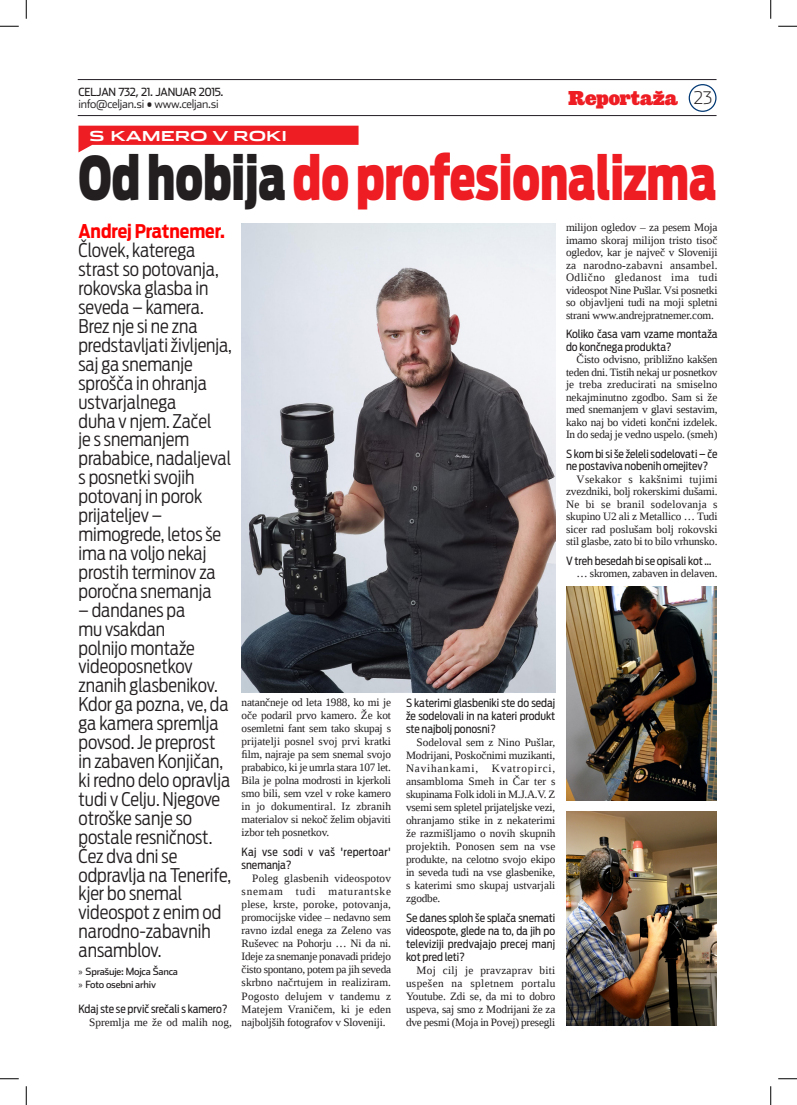
<style>
.page{position:relative;width:797px;height:1105px;background:#fff}
.page>*{position:absolute;margin:0;border:0;box-sizing:border-box;transform-origin:0 0}
.N35{font:900 59.88px "Antenna Cond";color:#ee1d23;scale:.8 1}
.Glava_izpostavljeno{font:20px "Giza Seven Five";color:#ee1d23;scale:.95 1}
.U{font:300 18.75px/18.9px "Antenna Cond";color:#231f20}
.t1{font:200 17.5px "Stainless";color:#231f20}
.NN{font:700 13.62px "Stainless Ext";color:#fff}
.t2{font:300 11.88px "Stainless";letter-spacing:-.02em;color:#231f20}
.T{font:11.25px/13px "Liberation Serif";letter-spacing:-.015em;color:#231f20;text-align:justify}
.V{font:11.25px/13px "Antenna Cond";color:#231f20}
.t3{font:11.25px "Stainless";letter-spacing:-.02em;color:#231f20;scale:.95 1}
.t4{font:10px "Stainless";letter-spacing:-.025em;color:#231f20}
.s1{color:#231f20}
.s2{font-weight:700;color:#f00}
.s3{font-family:"Myriad Pro"}
</style>
<div class="page">
<div style="left:688px;top:84px;width:28px;height:28px;border:1px solid #013874;border-radius:50%"></div>
<hr style="left:78px;top:79px;width:638px;height:1px;background:#221c24">
<hr style="left:78px;top:115px;width:638px;height:1px;background:#221c24">
<svg style="left:78px;top:126px;width:281px;height:27px"></svg>
<img style="left:242px;top:223px;width:313px;height:469px">
<img style="left:566px;top:586px;width:150px;height:214px">
<img style="left:566px;top:811px;width:150px;height:214px">
<svg style="left:0;top:25px;width:19px;height:2px"></svg>
<svg style="left:778px;top:25px;width:19px;height:2px"></svg>
<svg style="left:0;top:1078px;width:19px;height:1px"></svg>
<svg style="left:778px;top:1078px;width:19px;height:1px"></svg>
<svg style="left:25px;top:0;width:2px;height:19px"></svg>
<svg style="left:25px;top:1086px;width:2px;height:19px"></svg>
<svg style="left:770px;top:0;width:1px;height:19px"></svg>
<svg style="left:770px;top:1086px;width:1px;height:19px"></svg>
<p class="t3" style="left:78px;top:86px;width:154px">CELJAN 732, 21. JANUAR 2015.</p>
<p class="t2" style="left:78px;top:96px;width:142px">info@celjan.si • www.celjan.si</p>
<p class="t1" style="left:694px;top:88px;width:20px">23</p>
<p class="NN" style="left:89px;top:127px;width:199px">S KAMERO V ROKI</p>
<p class="N35" style="left:78px;top:143px;width:798px"><span class="s1">Od hobija</span> do profesionalizma</p>
<p class="U" style="left:78px;top:222px;width:155px"><span class="s2">Andrej Pratnemer.<br></span>Človek, katerega strast so potovanja, rokovska glasba in seveda – kamera.<br>Brez nje si ne zna predstavljati življenja, saj ga snemanje sprošča in ohranja ustvarjalnega<br>duha v njem. Začel<br>je s snemanjem prababice, nadaljeval s posnetki svojih potovanj in porok prijateljev – mimogrede, letos še ima na voljo nekaj prostih terminov za poročna snemanja</p>
<p class="U" style="left:78px;top:600px;width:154px">– dandanes pa<br>mu vsakdan<br>polnijo montaže videoposnetkov znanih glasbenikov.<br>Kdor ga pozna, ve, da ga kamera spremlja povsod. Je preprost in zabaven Konjičan, ki redno delo opravlja tudi v Celju. Njegove otroške sanje so postale resničnost.<br>Čez dva dni se odpravlja na Tenerife, kjer bo snemal videospot z enim od narodno-zabavnih ansamblov.</p>
<p class="t4" style="left:78px;top:965px;width:101px"><span class="s3">»</span> Sprašuje: Mojca Šanca</p>
<p class="t4" style="left:78px;top:978px;width:79px"><span class="s3">»</span> Foto osebni arhiv</p>
<p class="V" style="left:78px;top:1002px;width:150px">Kdaj ste se prvič srečali s kamero?</p>
<p class="T" style="left:89px;top:1015px;width:144px">Spremlja me že od malih nog,</p>
<p class="Glava_izpostavljeno" style="left:568px;top:86px;width:117px">Reportaža</p>
<p class="T" style="left:566px;top:221px;width:153px;line-height:12.5px">milijon ogledov – za pesem Moja imamo skoraj milijon tristo tisoč ogledov, kar je največ v Sloveniji za narodno-zabavni ansambel.<br>Odlično gledanost ima tudi videospot Nine Pušlar. Vsi posnetki so objavljeni tudi na moji spletni strani www.andrejpratnemer.com.</p>
<p class="V" style="left:566px;top:328px;width:153px;line-height:12.5px">Koliko časa vam vzame montaža do končnega produkta?</p>
<p class="T" style="left:566px;top:353px;width:153px;line-height:12.5px;text-indent:11px">Čisto odvisno, približno kakšen teden dni. Tistih nekaj ur posnetkov je treba zreducirati na smiselno nekajminutno zgodbo. Sam si že med snemanjem v glavi sestavim, kako naj bo videti končni izdelek.<br>In do sedaj je vedno uspelo. (smeh)</p>
<p class="V" style="left:566px;top:447px;width:153px;line-height:12.5px">S kom bi si še želeli sodelovati – če ne postaviva nobenih omejitev?</p>
<p class="T" style="left:566px;top:473px;width:153px;line-height:12.5px;text-indent:11px">Vsekakor s kakšnimi tujimi zvezdniki, bolj rokerskimi dušami.<br>Ne bi se branil sodelovanja s skupino U2 ali z Metallico … Tudi sicer rad poslušam bolj rokovski stil glasbe, zato bi to bilo vrhunsko.</p>
<p class="V" style="left:566px;top:554px;width:147px">V treh besedah bi se opisali kot …</p>
<p class="T" style="left:576px;top:567px;width:142px">… skromen, zabaven in delaven.</p>
<p class="T" style="left:242px;top:695px;width:151px">natančneje od leta 1988, ko mi je oče podaril prvo kamero. Že kot osemletni fant sem tako skupaj s prijatelji posnel svoj prvi kratki film, najraje pa sem snemal svojo prababico, ki je umrla stara 107 let.<br>Bila je polna modrosti in kjerkoli smo bili, sem vzel v roke kamero in jo dokumentiral. Iz zbranih materialov si nekoč želim objaviti izbor teh posnetkov.</p>
<p class="V" style="left:242px;top:845px;width:151px">Kaj vse sodi v vaš 'repertoar' snemanja?</p>
<p class="T" style="left:242px;top:872px;width:151px;text-indent:11px">Poleg glasbenih videospotov snemam tudi maturantske plese, krste, poroke, potovanja, promocijske videe – nedavno sem ravno izdal enega za Zeleno vas Ruševec na Pohorju … Ni da ni.<br>Ideje za snemanje ponavadi pridejo čisto spontano, potem pa jih seveda skrbno načrtujem in realiziram.<br>Pogosto delujem v tandemu z Matejem Vraničem, ki je eden najboljših fotografov v Sloveniji.</p>
<p class="V" style="left:406px;top:696px;width:151px;text-align:justify">S katerimi glasbeniki ste do sedaj že sodelovali in na kateri produkt ste najbolj ponosni?</p>
<p class="T" style="left:406px;top:735px;width:151px;text-indent:11px">Sodeloval sem z Nino Pušlar, Modrijani, Poskočnimi muzikanti, Navihankami, Kvatropirci, ansambloma Smeh in Čar ter s skupinama Folk idoli in M.J.A.V. Z vsemi sem spletel prijateljske vezi, ohranjamo stike in z nekaterimi že razmišljamo o novih skupnih projektih. Ponosen sem na vse produkte, na celotno svojo ekipo in seveda tudi na vse glasbenike, s katerimi smo skupaj ustvarjali zgodbe.</p>
<p class="V" style="left:406px;top:911px;width:151px;text-align:justify">Se danes sploh še splača snemati videospote, glede na to, da jih po televiziji predvajajo precej manj kot pred leti?</p>
<p class="T" style="left:406px;top:963px;width:151px;text-indent:11px">Moj cilj je pravzaprav biti uspešen na spletnem portalu Youtube. Zdi se, da mi to dobro uspeva, saj smo z Modrijani že za dve pesmi (Moja in Povej) presegli</p>
</div>
